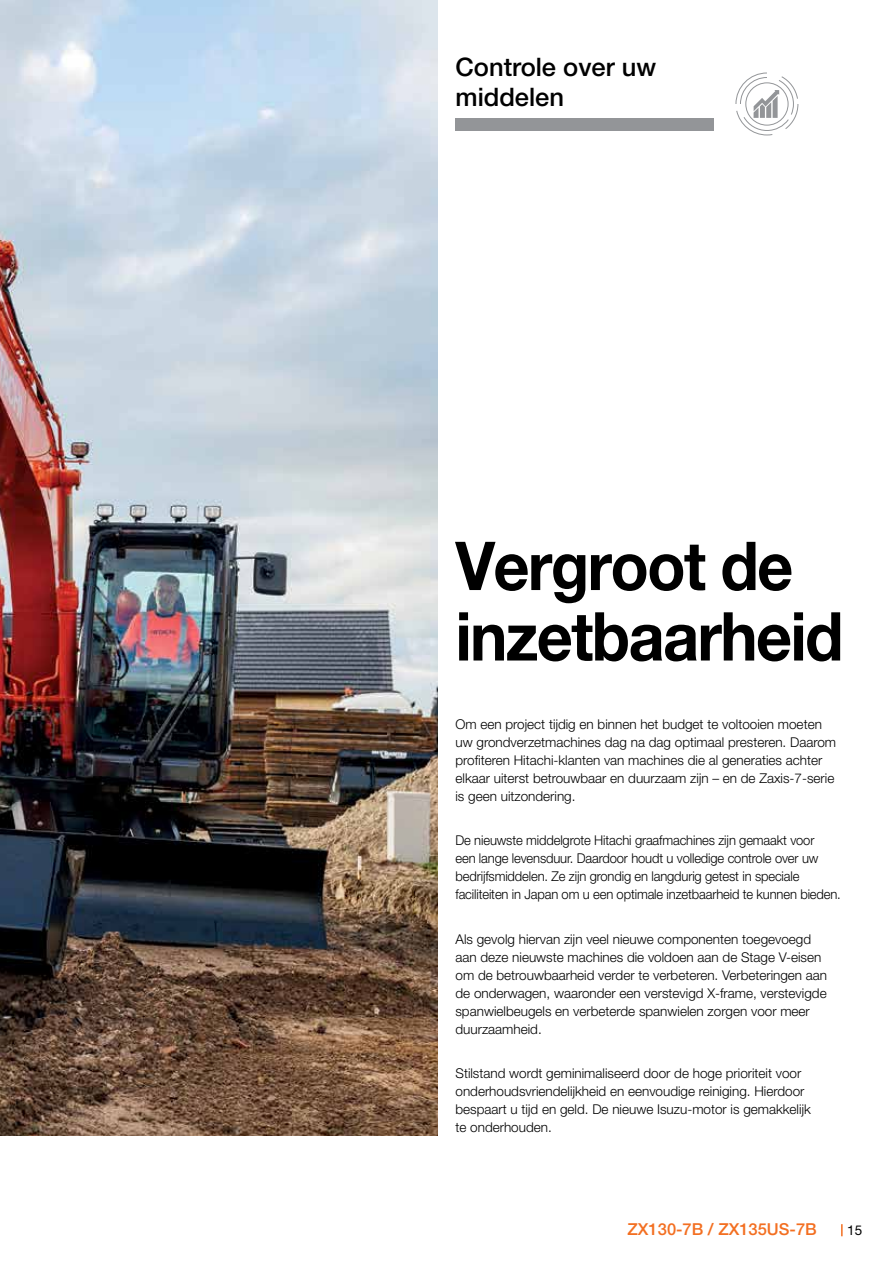
<style>
.page{position:relative;width:893px;height:1263px;background:#fff}
.page>*{position:absolute;margin:0;border:0;box-sizing:border-box;transform-origin:0 0}
.t1{font:700 67.5px/70.5px "Helvetica Neue LT Pro";letter-spacing:-.025em;color:#000;scale:.93 1}
.t2{font:500 25.5px/30px "Helvetica Neue LT Pro";color:#000}
.t3{font:500 16.5px "Helvetica Neue LT Pro";color:#f36f21}
.t4{font:300 13.5px/18px "Helvetica Neue LT Pro";color:#000}
.t5{font:300 13.5px/18px "Helvetica Neue LT Pro";color:#000;scale:.96 1}
.t6{font:13.5px "Helvetica Neue LT Pro";color:#000}
</style>
<div class="page">
<svg style="left:841px;top:1224px;width:2px;height:12px"></svg>
<img style="left:0;top:0;width:437px;height:1135px">
<div style="left:455px;top:118px;width:258px;height:12px;background:#939598"></div>
<svg style="left:735px;top:72px;width:64px;height:64px"></svg>
<h2 class="t2" style="left:455px;top:52px;width:202px">Controle over uw middelen</h2>
<h1 class="t1" style="left:455px;top:529px;width:419px">Vergroot de inzetbaarheid</h1>
<p class="t4" style="left:455px;top:715px;width:382px">Om een project tijdig en binnen het budget te voltooien moeten uw grondverzetmachines dag na dag optimaal presteren. Daarom profiteren Hitachi-klanten van machines die al generaties achter elkaar uiterst betrouwbaar en duurzaam zijn – en de Zaxis-7-serie is geen uitzondering.</p>
<p class="t5" style="left:455px;top:831px;width:403px">De nieuwste middelgrote Hitachi graafmachines zijn gemaakt voor<br>een lange levensduur. Daardoor houdt u volledige controle over uw bedrijfsmiddelen. Ze zijn grondig en langdurig getest in speciale faciliteiten in Japan om u een optimale inzetbaarheid te kunnen bieden.</p>
<p class="t4" style="left:455px;top:930px;width:373px">Als gevolg hiervan zijn veel nieuwe componenten toegevoegd aan deze nieuwste machines die voldoen aan de Stage V-eisen om de betrouwbaarheid verder te verbeteren. Verbeteringen aan de onderwagen, waaronder een verstevigd X-frame, verstevigde spanwielbeugels en verbeterde spanwielen zorgen voor meer duurzaamheid.</p>
<p class="t4" style="left:455px;top:1064px;width:357px">Stilstand wordt geminimaliseerd door de hoge prioriteit voor onderhoudsvriendelijkheid en eenvoudige reiniging. Hierdoor bespaart u tijd en geld. De nieuwe Isuzu-motor is gemakkelijk te onderhouden.</p>
<p class="t3" style="left:628px;top:1220px;width:191px">ZX130-7B / ZX135US-7B</p>
<p class="t6" style="left:847px;top:1222px;width:17px">15</p>
</div>
